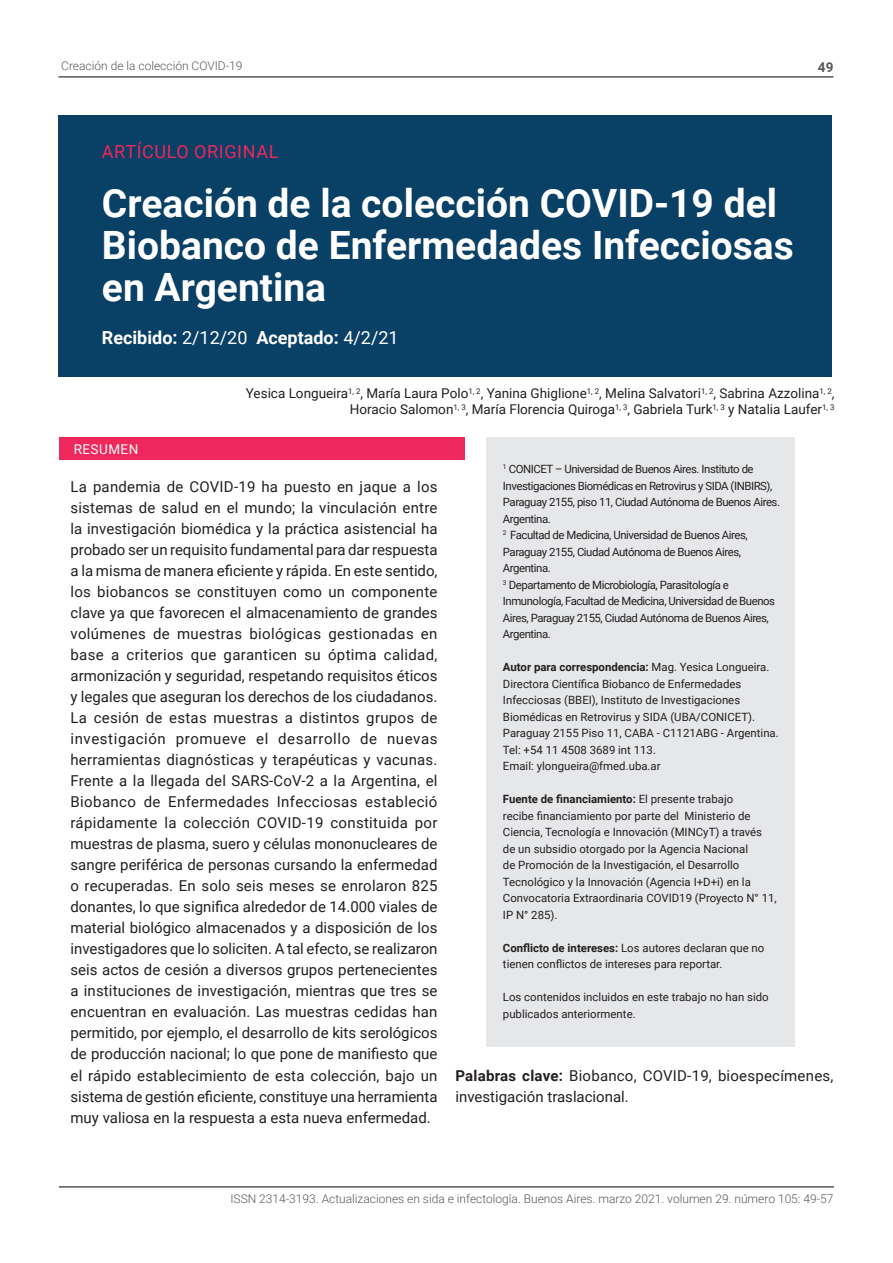
<style>
.page{position:relative;width:893px;height:1263px;background:#fff}
.page>*{position:absolute;margin:0;border:0;box-sizing:border-box;transform-origin:0 0}
.t1{font:700 39px/42px "Roboto";color:#fff}
.t2{font:700 18px "Roboto";color:#fff}
.t3{font:18px "Roboto";letter-spacing:.035em;color:#ee275c}
.Resumen{font:15px/21px "Roboto";color:#231f20;text-align:justify}
.t4{font:13.5px/16.2px "Roboto";color:#231f20;text-align:right}
.t5{font:13.5px "Roboto";letter-spacing:.035em;color:#fff}
.t6{font:700 13.5px "Roboto";color:#57585a}
.t7{font:300 12px "Roboto";color:#57585a}
.t8{font:11.4px/16.5px "Roboto";color:#231f20}
.t9{font:11.4px/16.5px "Roboto";letter-spacing:-.04em;color:#231f20}
.s1{font-weight:400}
.s2{font-weight:700}
</style>
<div class="page">
<hr style="left:58px;top:76px;width:775px;height:2px;background:#57585a">
<hr style="left:59px;top:1186px;width:775px;height:1px;background:#57585a">
<div style="left:60px;top:437px;width:405px;height:23px;background:#ee275c"></div>
<div style="left:58px;top:115px;width:774px;height:261px;background:#094065"></div>
<div style="left:486px;top:437px;width:309px;height:610px;background:#e6e7e9"></div>
<p class="t7" style="left:61px;top:58px;width:183px">Creación de la colección COVID-19</p>
<p class="t6" style="left:818px;top:58px;width:17px">49</p>
<p class="t3" style="left:102px;top:139px;width:178px">ARTÍCULO ORIGINAL</p>
<p class="t1" style="left:102px;top:180px;width:693px">Creación de la colección COVID-19 del<br>Biobanco de Enfermedades Infecciosas en Argentina</p>
<p class="t2" style="left:102px;top:325px;width:298px">Recibido: <span class="s1">2/12/20</span> Aceptado: <span class="s1">4/2/21</span></p>
<p class="t5" style="left:74px;top:439px;width:66px">RESUMEN</p>
<p class="t4" style="left:246px;top:385px;width:590px">Yesica Longueira<sup>1,</sup> <sup>2</sup>, María Laura Polo<sup>1,</sup> <sup>2</sup>, Yanina Ghiglione<sup>1,</sup> <sup>2</sup>, Melina Salvatori<sup>1,</sup> <sup>2</sup>, Sabrina Azzolina<sup>1,</sup> <sup>2</sup>,<br>Horacio Salomon<sup>1,</sup> <sup>3</sup>, María Florencia Quiroga<sup>1,</sup> <sup>3</sup>, Gabriela Turk<sup>1,</sup> <sup>3</sup> y Natalia Laufer<sup>1,</sup> <sup>3</sup></p>
<p class="Resumen" style="left:71px;top:476px;width:369px">La pandemia de COVID-19 ha puesto en jaque a los sistemas de salud en el mundo; la vinculación entre la investigación biomédica y la práctica asistencial ha probado ser un requisito fundamental para dar respuesta a la misma de manera eficiente y rápida. En este sentido, los biobancos se constituyen como un componente clave ya que favorecen el almacenamiento de grandes volúmenes de muestras biológicas gestionadas en base a criterios que garanticen su óptima calidad, armonización y seguridad, respetando requisitos éticos y legales que aseguran los derechos de los ciudadanos.<br>La cesión de estas muestras a distintos grupos de investigación promueve el desarrollo de nuevas herramientas diagnósticas y terapéuticas y vacunas.<br>Frente a la llegada del SARS-CoV-2 a la Argentina, el Biobanco de Enfermedades Infecciosas estableció rápidamente la colección COVID-19 constituida por muestras de plasma, suero y células mononucleares de sangre periférica de personas cursando la enfermedad o recuperadas. En solo seis meses se enrolaron 825 donantes, lo que significa alrededor de 14.000 viales de material biológico almacenados y a disposición de los investigadores que lo soliciten. A tal efecto, se realizaron seis actos de cesión a diversos grupos pertenecientes a instituciones de investigación, mientras que tres se encuentran en evaluación. Las muestras cedidas han permitido, por ejemplo, el desarrollo de kits serológicos de producción nacional; lo que pone de manifiesto que el rápido establecimiento de esta colección, bajo un sistema de gestión eficiente, constituye una herramienta muy valiosa en la respuesta a esta nueva enfermedad.</p>
<p class="t9" style="left:503px;top:460px;width:279px"><sup>1</sup> CONICET – Universidad de Buenos Aires. Instituto de Investigaciones Biomédicas en Retrovirus y SIDA (INBIRS), Paraguay 2155, piso 11, Ciudad Autónoma de Buenos Aires.<br>Argentina.</p>
<p class="t9" style="left:503px;top:526px;width:246px"><sup>2</sup> Facultad de Medicina, Universidad de Buenos Aires,<br>Paraguay 2155, Ciudad Autónoma de Buenos Aires,<br>Argentina.</p>
<p class="t9" style="left:503px;top:576px;width:274px"><sup>3</sup> Departamento de Microbiología, Parasitología e Inmunología, Facultad de Medicina, Universidad de Buenos Aires, Paraguay 2155, Ciudad Autónoma de Buenos Aires, Argentina.</p>
<p class="t8" style="left:503px;top:658px;width:277px"><span class="s2">Autor para correspondencia:</span> Mag. Yesica Longueira.<br>Directora Científica Biobanco de Enfermedades Infecciosas (BBEI), Instituto de Investigaciones Biomédicas en Retrovirus y SIDA (UBA/CONICET).<br>Paraguay 2155 Piso 11, CABA - C1121ABG - Argentina.<br>Tel: +54 11 4508 3689 int 113.</p>
<p class="t8" style="left:503px;top:757px;width:159px">Email: ylongueira@fmed.uba.ar</p>
<p class="t8" style="left:503px;top:790px;width:275px"><span class="s2">Fuente de financiamiento:</span> El presente trabajo<br>recibe financiamiento por parte del Ministerio de Ciencia, Tecnología e Innovación (MINCyT) a través de un subsidio otorgado por la Agencia Nacional<br>de Promoción de la Investigación, el Desarrollo Tecnológico y la Innovación (Agencia I+D+i) en la Convocatoria Extraordinaria COVID19 (Proyecto N° 11, IP N° 285).</p>
<p class="t8" style="left:503px;top:939px;width:263px"><span class="s2">Conflicto de intereses:</span> Los autores declaran que no tienen conflictos de intereses para reportar.</p>
<p class="t8" style="left:503px;top:988px;width:267px">Los contenidos incluidos en este trabajo no han sido publicados anteriormente.</p>
<p class="Resumen" style="left:455px;top:1064px;width:379px"><span class="s2">Palabras clave:</span> Biobanco, COVID-19, bioespecímenes, investigación traslacional.</p>
<p class="t7" style="left:230px;top:1190px;width:604px">ISSN 2314-3193. Actualizaciones en sida e infectología. Buenos Aires. marzo 2021. volumen 29. número 105: 49-57</p>
</div>
